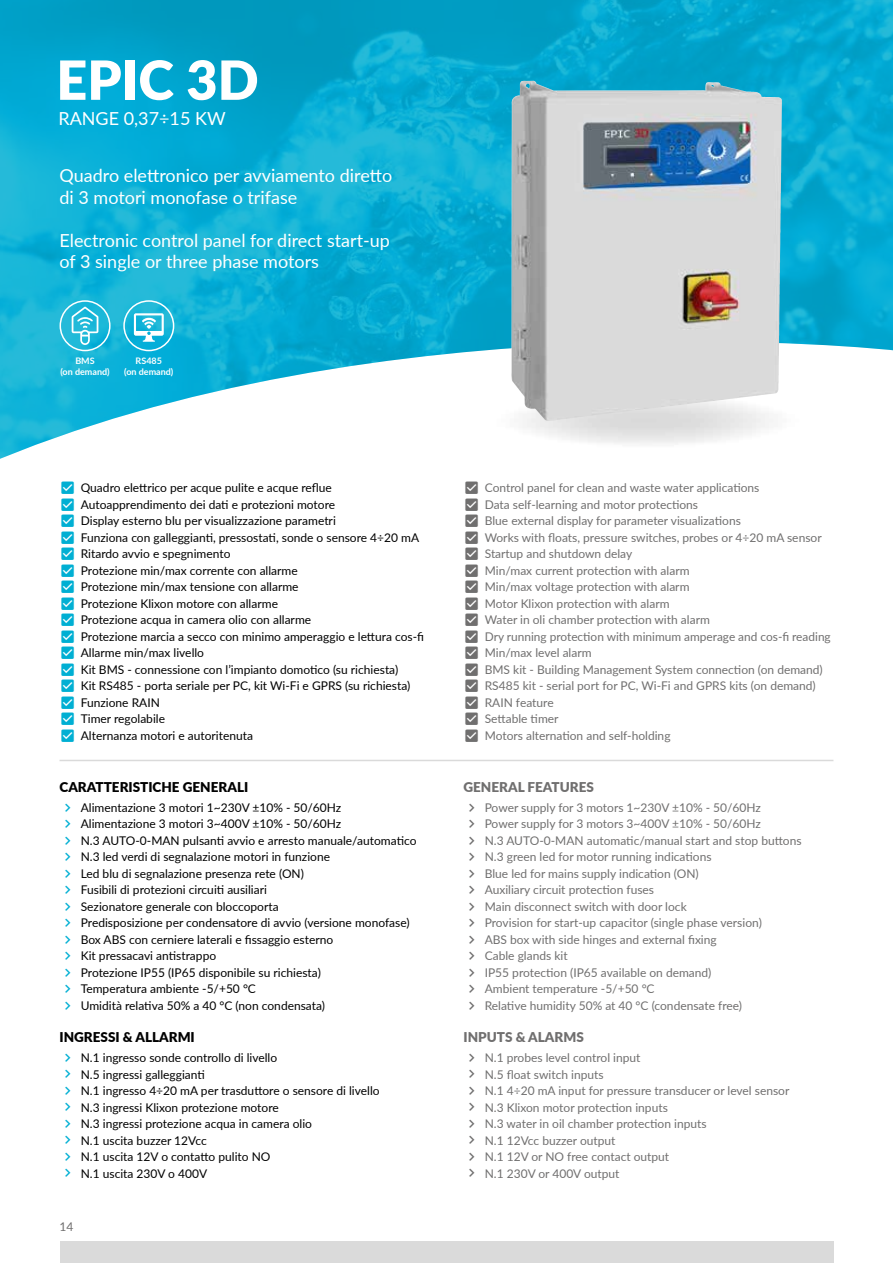
<style>
.page{position:relative;width:893px;height:1263px;background:#fff}
.page>*{position:absolute;margin:0;border:0;box-sizing:border-box;transform-origin:0 0}
.t1{font:900 54px "Lato";color:#fff}
.t2{font:18px/21.6px "Lato";color:#fff}
.t3{font:900 13.5px "Lato";color:#000}
.t4{font:900 13.5px "Lato";color:#706f6f}
.t5{font:12px/16.5px "Lato";color:#000}
.t6{font:12px/16.5px "Lato";color:#706f6f}
.t7{font:700 9px/10.8px "Lato";color:#fff;text-align:center}
</style>
<div class="page">
<div style="left:60px;top:1242px;width:773px;height:21px;background:#dadada"></div>
<img style="left:0;top:0;width:893px;height:459px">
<hr style="left:60px;top:760px;width:773px;height:1px;background:#dadada">
<svg style="left:72px;top:306px;width:26px;height:39px"></svg>
<div style="left:60px;top:300px;width:51px;height:51px;border:2px solid #fff;border-radius:50%"></div>
<svg style="left:134px;top:313px;width:30px;height:29px"></svg>
<div style="left:123px;top:300px;width:51px;height:51px;border:2px solid #fff;border-radius:50%"></div>
<svg style="left:481px;top:385px;width:331px;height:71px"></svg>
<img style="left:511px;top:81px;width:76px;height:340px">
<h1 class="t1" style="left:56px;top:39px;width:204px">EPIC 3D</h1>
<h2 class="t2" style="left:58px;top:107px;width:169px">RANGE 0,37÷15 KW</h2>
<h2 class="t2" style="left:60px;top:164px;width:334px">Quadro elettronico per avviamento diretto di 3 motori monofase o trifase</h2>
<h2 class="t2" style="left:60px;top:229px;width:332px">Electronic control panel for direct start-up of 3 single or three phase motors</h2>
<p class="t7" style="left:60px;top:355px;width:51px">BMS<br>(on demand)</p>
<p class="t7" style="left:124px;top:355px;width:51px">RS485<br>(on demand)</p>
<p class="t5" style="left:81px;top:479px;width:345px">Quadro elettrico per acque pulite e acque reflue Autoapprendimento dei dati e protezioni motore<br>Display esterno blu per visualizzazione parametri<br>Funziona con galleggianti, pressostati, sonde o sensore 4÷20 mA Ritardo avvio e spegnimento<br>Protezione min/max corrente con allarme<br>Protezione min/max tensione con allarme<br>Protezione Klixon motore con allarme<br>Protezione acqua in camera olio con allarme<br>Protezione marcia a secco con minimo amperaggio e lettura cos-fi Allarme min/max livello<br>Kit BMS - connessione con l’impianto domotico (su richiesta)<br>Kit RS485 - porta seriale per PC, kit Wi-Fi e GPRS (su richiesta)<br>Funzione RAIN<br>Timer regolabile<br>Alternanza motori e autoritenuta</p>
<p class="t6" style="left:485px;top:479px;width:348px">Control panel for clean and waste water applications<br>Data self-learning and motor protections<br>Blue external display for parameter visualizations<br>Works with floats, pressure switches, probes or 4÷20 mA sensor Startup and shutdown delay<br>Min/max current protection with alarm<br>Min/max voltage protection with alarm<br>Motor Klixon protection with alarm<br>Water in oli chamber protection with alarm<br>Dry running protection with minimum amperage and cos-fi reading Min/max level alarm<br>BMS kit - Building Management System connection (on demand)<br>RS485 kit - serial port for PC, Wi-Fi and GPRS kits (on demand)<br>RAIN feature<br>Settable timer<br>Motors alternation and self-holding</p>
<p class="t3" style="left:60px;top:777px;width:190px">CARATTERISTICHE GENERALI</p>
<p class="t4" style="left:463px;top:777px;width:132px">GENERAL FEATURES</p>
<p class="t5" style="left:81px;top:799px;width:337px">Alimentazione 3 motori 1~230V ±10% - 50/60Hz Alimentazione 3 motori 3~400V ±10% - 50/60Hz<br>N.3 AUTO-0-MAN pulsanti avvio e arresto manuale/automatico N.3 led verdi di segnalazione motori in funzione<br>Led blu di segnalazione presenza rete (ON)<br>Fusibili di protezioni circuiti ausiliari<br>Sezionatore generale con bloccoporta<br>Predisposizione per condensatore di avvio (versione monofase)<br>Box ABS con cerniere laterali e fissaggio esterno<br>Kit pressacavi antistrappo<br>Protezione IP55 (IP65 disponibile su richiesta)<br>Temperatura ambiente -5/+50 °C<br>Umidità relativa 50% a 40 °C (non condensata)</p>
<p class="t6" style="left:485px;top:799px;width:318px">Power supply for 3 motors 1~230V ±10% - 50/60Hz<br>Power supply for 3 motors 3~400V ±10% - 50/60Hz<br>N.3 AUTO-0-MAN automatic/manual start and stop buttons N.3 green led for motor running indications<br>Blue led for mains supply indication (ON)<br>Auxiliary circuit protection fuses<br>Main disconnect switch with door lock<br>Provision for start-up capacitor (single phase version)<br>ABS box with side hinges and external fixing<br>Cable glands kit<br>IP55 protection (IP65 available on demand)<br>Ambient temperature -5/+50 °C<br>Relative humidity 50% at 40 °C (condensate free)</p>
<p class="t3" style="left:60px;top:1027px;width:137px">INGRESSI &amp; ALLARMI</p>
<p class="t4" style="left:463px;top:1027px;width:122px">INPUTS &amp; ALARMS</p>
<p class="t5" style="left:81px;top:1049px;width:300px">N.1 ingresso sonde controllo di livello<br>N.5 ingressi galleggianti<br>N.1 ingresso 4÷20 mA per trasduttore o sensore di livello N.3 ingressi Klixon protezione motore<br>N.3 ingressi protezione acqua in camera olio<br>N.1 uscita buzzer 12Vcc<br>N.1 uscita 12V o contatto pulito NO<br>N.1 uscita 230V o 400V</p>
<p class="t6" style="left:485px;top:1049px;width:306px">N.1 probes level control input<br>N.5 float switch inputs<br>N.1 4÷20 mA input for pressure transducer or level sensor N.3 Klixon motor protection inputs<br>N.3 water in oil chamber protection inputs<br>N.1 12Vcc buzzer output<br>N.1 12V or NO free contact output<br>N.1 230V or 400V output</p>
<p class="t6" style="left:60px;top:1218px;width:15px">14</p>
</div>
